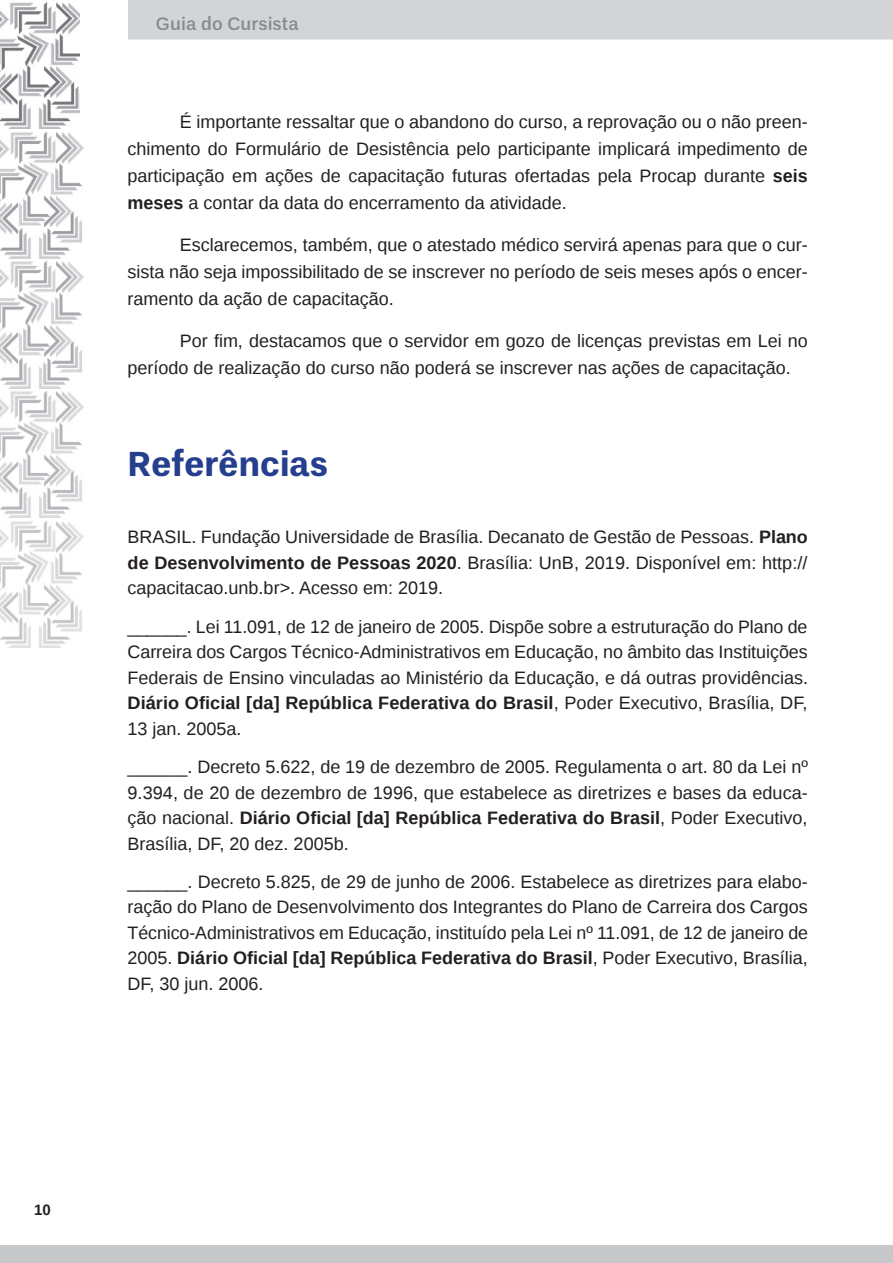
<style>
.page{position:relative;width:893px;height:1263px;background:#fff}
.page>*{position:absolute;margin:0;border:0;box-sizing:border-box;transform-origin:0 0}
.t1{font:700 34.5px "Un B Pro";color:#253f8e}
.t2{font:18px/25.5px "Un B Office";color:#231f20;text-align:justify}
.t3{font:500 18px "Un B Pro";color:#888a8d}
.t4{font:700 15px "Un B Office";color:#231f20}
.s1{font-weight:700}
</style>
<div class="page">
<div style="left:128px;top:0;width:765px;height:40px;background:#d3d4d6"></div>
<div style="left:0;top:1245px;width:893px;height:18px;background:#c7c8ca"></div>
<div style="left:157px;top:16px;width:142px;height:14px;background:#d3d4d6"></div>
<img style="left:0;top:2px;width:84px;height:646px">
<img style="left:0;top:130px;width:84px;height:1px">
<img style="left:0;top:260px;width:84px;height:1px">
<img style="left:0;top:389px;width:84px;height:1px">
<img style="left:0;top:519px;width:84px;height:1px">
<div style="left:80px;top:0;width:48px;height:115px;background:#fff"></div>
<p class="t3" style="left:156px;top:9px;width:144px">Guia do Cursista</p>
<p class="t2" style="left:128px;top:108px;width:682px;line-height:27px;text-indent:52px">É importante ressaltar que o abandono do curso, a reprovação ou o não preen&shy;chimento do Formulário de Desistência pelo participante implicará impedimento de participação em ações de capacitação futuras ofertadas pela Procap durante <span class="s1">seis meses</span> a contar da data do encerramento da atividade.</p>
<p class="t2" style="left:128px;top:231px;width:682px;line-height:27px;text-indent:52px">Esclarecemos, também, que o atestado médico servirá apenas para que o cur&shy;sista não seja impossibilitado de se inscrever no período de seis meses após o encer&shy;ramento da ação de capacitação.</p>
<p class="t2" style="left:128px;top:327px;width:682px;line-height:27px;text-indent:52px">Por fim, destacamos que o servidor em gozo de licenças previstas em Lei no período de realização do curso não poderá se inscrever nas ações de capacitação.</p>
<h1 class="t1" style="left:128px;top:444px;width:202px">Referências</h1>
<p class="t2" style="left:128px;top:524px;width:682px">BRASIL. Fundação Universidade de Brasília. Decanato de Gestão de Pessoas. <span class="s1">Plano de Desenvolvimento de Pessoas 2020</span>. Brasília: UnB, 2019. Disponível em: http:// capacitacao.unb.br&gt;. Acesso em: 2019.</p>
<p class="t2" style="left:128px;top:614px;width:682px">______. Lei 11.091, de 12 de janeiro de 2005. Dispõe sobre a estruturação do Plano de Carreira dos Cargos Técnico-Administrativos em Educação, no âmbito das Instituições Federais de Ensino vinculadas ao Ministério da Educação, e dá outras providências.<br><span class="s1">Diário Oficial [da] República Federativa do Brasil</span>, Poder Executivo, Brasília, DF, 13 jan. 2005a.</p>
<p class="t2" style="left:128px;top:754px;width:682px">______. Decreto 5.622, de 19 de dezembro de 2005. Regulamenta o art. 80 da Lei nº 9.394, de 20 de dezembro de 1996, que estabelece as diretrizes e bases da educa&shy;ção nacional. <span class="s1">Diário Oficial [da] República Federativa do Brasil</span>, Poder Executivo, Brasília, DF, 20 dez. 2005b.</p>
<p class="t2" style="left:128px;top:869px;width:682px">______. Decreto 5.825, de 29 de junho de 2006. Estabelece as diretrizes para elabo&shy;ração do Plano de Desenvolvimento dos Integrantes do Plano de Carreira dos Cargos Técnico-Administrativos em Educação, instituído pela Lei nº 11.091, de 12 de janeiro de 2005. <span class="s1">Diário Oficial [da] República Federativa do Brasil</span>, Poder Executivo, Brasília, DF, 30 jun. 2006.</p>
<p class="t4" style="left:34px;top:1201px;width:18px">10</p>
</div>
